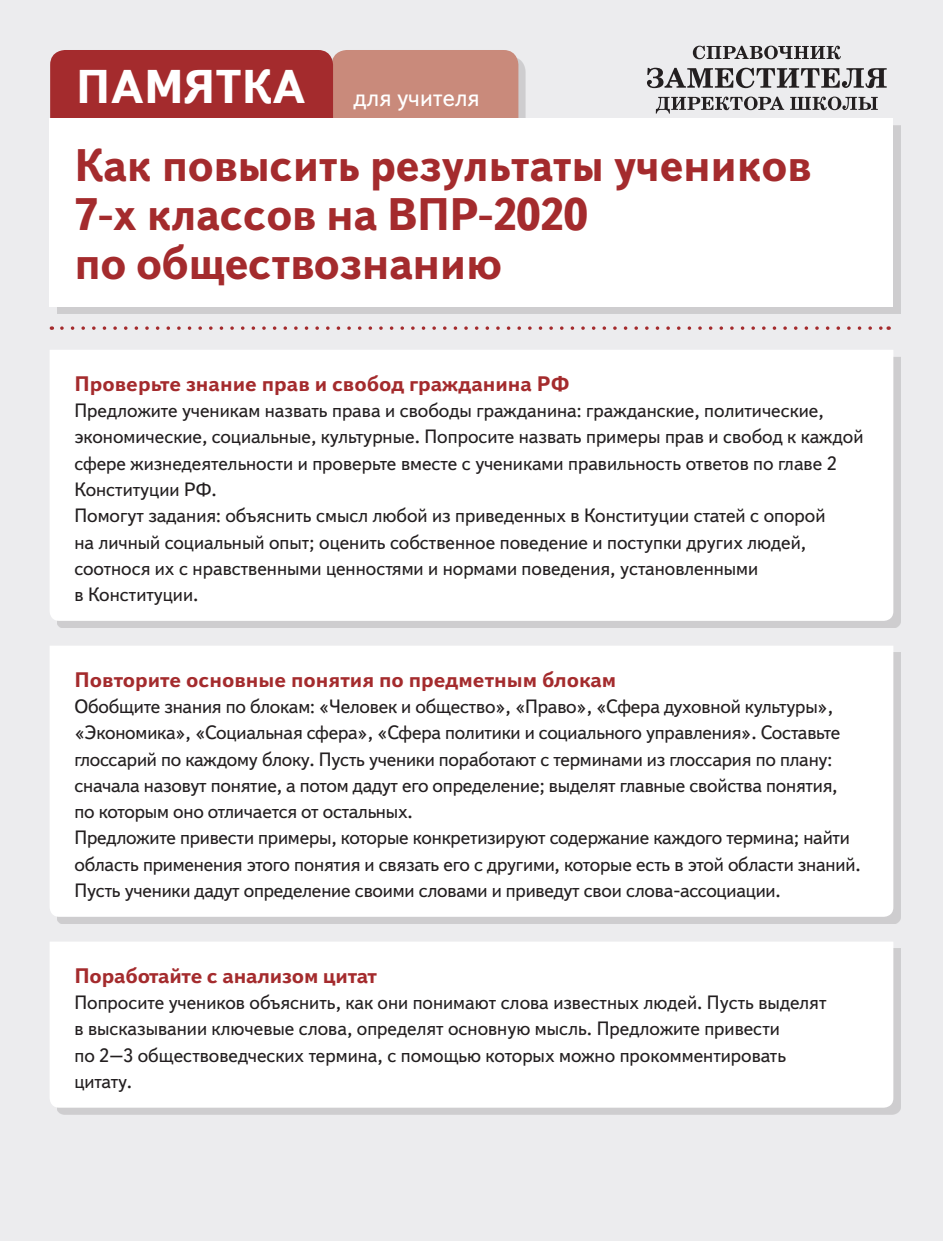
<style>
.page{position:relative;width:943px;height:1241px;background:#fff}
.page>*{position:absolute;margin:0;border:0;box-sizing:border-box;transform-origin:0 0}
.t1{font:700 45.5px/49px "Text Book C";letter-spacing:-.01em;color:#a42b2d}
.t2{font:24.5px "Text Book C";color:#fff}
.t3{font:700 21px "Textbook New";color:#a42b2d}
.t4{font:19.25px/26.2px "Textbook New";color:#231f20}
.s1{font-weight:700;font-size:47.25px}
</style>
<div class="page">
<div style="left:0;top:0;width:943px;height:1240px;background:#ececee"></div>
<svg style="left:62px;top:326px;width:820px;height:4px"></svg>
<div style="left:57px;top:57px;width:843px;height:256px;background:#231f20;opacity:.15"></div>
<div style="left:332px;top:50px;width:186px;height:95px;background:#c98a7b;border-radius:15px"></div>
<div style="left:50px;top:50px;width:283px;height:95px;background:#a42b2d;border-radius:15px"></div>
<div style="left:50px;top:118px;width:843px;height:188px;background:#fff"></div>
<div style="left:57px;top:356px;width:843px;height:272px;background:#231f20;opacity:.15"></div>
<div style="left:50px;top:350px;width:843px;height:270px;background:#fff"></div>
<div style="left:57px;top:652px;width:843px;height:271px;background:#231f20;opacity:.15"></div>
<div style="left:50px;top:646px;width:843px;height:270px;background:#fff"></div>
<div style="left:57px;top:948px;width:843px;height:166px;background:#231f20;opacity:.15"></div>
<div style="left:50px;top:942px;width:843px;height:165px;background:#fff"></div>
<svg style="left:647px;top:46px;width:239px;height:68px"></svg>
<p class="t2" style="left:76px;top:84px;width:405px"><span class="s1">ПАМЯТКА</span> для учителя</p>
<h1 class="t1" style="left:74px;top:141px;width:738px">Как повысить результаты учеников<br>7-х классов на ВПР-2020<br>по обществознанию</h1>
<p class="t3" style="left:74px;top:370px;width:497px">Проверьте знание прав и свобод гражданина РФ</p>
<p class="t4" style="left:74px;top:397px;width:790px">Предложите ученикам назвать права и свободы гражданина: гражданские, политические, экономические, социальные, культурные. Попросите назвать примеры прав и свобод к каждой сфере жизнедеятельности и проверьте вместе с учениками правильность ответов по главе 2<br>Конституции РФ.<br>Помогут задания: объяснить смысл любой из приведенных в Конституции статей с опорой<br>на личный социальный опыт; оценить собственное поведение и поступки других людей, соотнося их с нравственными ценностями и нормами поведения, установленными<br>в Конституции.</p>
<p class="t3" style="left:74px;top:666px;width:543px">Повторите основные понятия по предметным блокам</p>
<p class="t4" style="left:74px;top:693px;width:787px">Обобщите знания по блокам: «Человек и общество», «Право», «Сфера духовной культуры», «Экономика», «Социальная сфера», «Сфера политики и социального управления». Составьте глоссарий по каждому блоку. Пусть ученики поработают с терминами из глоссария по плану: сначала назовут понятие, а потом дадут его определение; выделят главные свойства понятия, по которым оно отличается от остальных.<br>Предложите привести примеры, которые конкретизируют содержание каждого термина; найти область применения этого понятия и связать его с другими, которые есть в этой области знаний.<br>Пусть ученики дадут определение своими словами и приведут свои слова-ассоциации.</p>
<p class="t3" style="left:74px;top:962px;width:304px">Поработайте с анализом цитат</p>
<p class="t4" style="left:74px;top:989px;width:753px">Попросите учеников объяснить, как они понимают слова известных людей. Пусть выделят в высказывании ключевые слова, определят основную мысль. Предложите привести<br>по 2–3 обществоведческих термина, с помощью которых можно прокомментировать цитату.</p>
</div>
